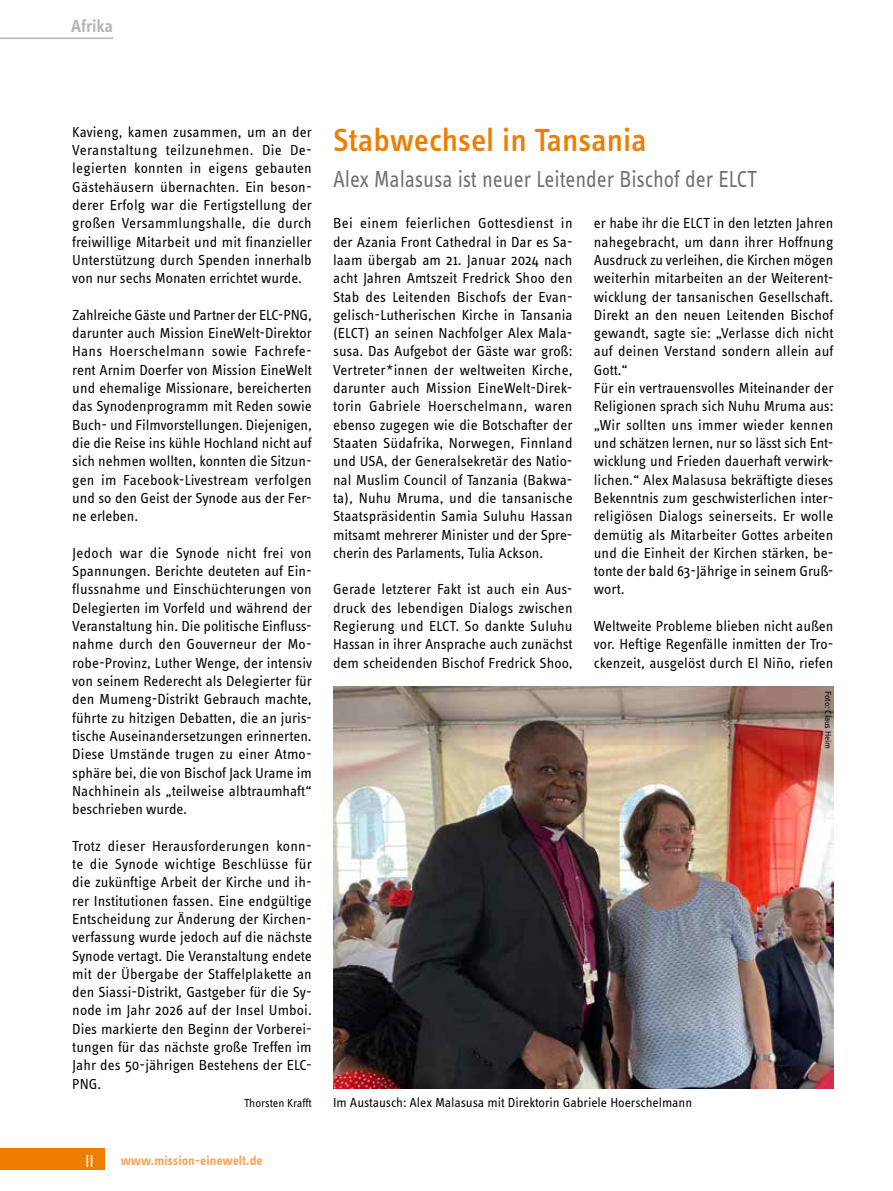
<style>
.page{position:relative;width:893px;height:1191px;background:#fff}
.page>*{position:absolute;margin:0;border:0;box-sizing:border-box;transform-origin:0 0}
.t1{font:500 33px "Info OT Text";color:#ef7d00}
.t2{font:23.85px "Info OT Text";color:#706f6f;scale:.9 1}
.t3{font:600 18px "Info OT Text";letter-spacing:-.015em;color:#b5b4b4}
.t4{font:18px "Info OT Text";color:#fff}
.t5{font:15px/18.3px "Info OT Text";color:#000;text-align:justify}
.t6{font:13.5px "Info OT Text";letter-spacing:-.005em;color:#000}
.t7{font:700 13.5px "Info OT Text";color:#f6a758}
.t8{font:12px "Info OT Text";letter-spacing:-.005em;color:#000}
.t9{font:9px "Info OT Text";letter-spacing:-.005em;color:#000}
</style>
<div class="page">
<hr style="left:0;top:38px;width:113px;height:1px;background:#b5b4b4">
<div style="left:0;top:1148px;width:104px;height:21px;background:#ef7d00"></div>
<img style="left:333px;top:687px;width:500px;height:401px">
<p class="t3" style="left:71px;top:15px;width:43px">Afrika</p>
<p class="t5" style="left:72px;top:122px;width:241px">Kavieng, kamen zusammen, um an der Veranstaltung teilzunehmen. Die De&shy;legierten konnten in eigens gebauten Gästehäusern übernachten. Ein beson&shy;derer Erfolg war die Fertigstellung der großen Versammlungshalle, die durch freiwillige Mitarbeit und mit finanzieller Unterstützung durch Spenden innerhalb von nur sechs Monaten errichtet wurde.</p>
<p class="t5" style="left:72px;top:305px;width:241px">Zahlreiche Gäste und Partner der ELC-PNG, darunter auch Mission EineWelt-Direktor Hans Hoerschelmann sowie Fachrefe&shy;rent Arnim Doerfer von Mission EineWelt und ehemalige Missionare, bereicherten das Synodenprogramm mit Reden sowie Buch- und Filmvorstellungen. Diejenigen, die die Reise ins kühle Hochland nicht auf sich nehmen wollten, konnten die Sitzun&shy;gen im Facebook-Livestream verfolgen und so den Geist der Synode aus der Fer&shy;ne erleben.</p>
<p class="t5" style="left:72px;top:543px;width:241px">Jedoch war die Synode nicht frei von Spannungen. Berichte deuteten auf Ein&shy;flussnahme und Einschüchterungen von Delegierten im Vorfeld und während der Veranstaltung hin. Die politische Einfluss&shy;nahme durch den Gouverneur der Mo&shy;robe-Provinz, Luther Wenge, der intensiv von seinem Rederecht als Delegierter für den Mumeng-Distrikt Gebrauch machte, führte zu hitzigen Debatten, die an juris&shy;tische Auseinandersetzungen erinnerten.<br>Diese Umstände trugen zu einer Atmo&shy;sphäre bei, die von Bischof Jack Urame im Nachhinein als „teilweise albtraumhaft“ beschrieben wurde.</p>
<p class="t5" style="left:72px;top:836px;width:241px">Trotz dieser Herausforderungen konn&shy;te die Synode wichtige Beschlüsse für die zukünftige Arbeit der Kirche und ih&shy;rer Institutionen fassen. Eine endgültige Entscheidung zur Änderung der Kirchen&shy;verfassung wurde jedoch auf die nächste Synode vertagt. Die Veranstaltung endete mit der Übergabe der Staffelplakette an den Siassi-Distrikt, Gastgeber für die Sy&shy;node im Jahr 2026 auf der Insel Umboi.<br>Dies markierte den Beginn der Vorberei&shy;tungen für das nächste große Treffen im Jahr des 50-jährigen Bestehens der ELC-PNG.</p>
<p class="t8" style="left:244px;top:1095px;width:69px">Thorsten Krafft</p>
<p class="t4" style="left:72px;top:1149px;width:23px">II II</p>
<p class="t7" style="left:121px;top:1152px;width:144px">www.mission-einewelt.de</p>
<h1 class="t1" style="left:333px;top:119px;width:315px">Stabwechsel in Tansania</h1>
<h2 class="t2" style="left:333px;top:164px;width:472px">Alex Malasusa ist neuer Leitender Bischof der ELCT</h2>
<p class="t5" style="left:333px;top:214px;width:241px">Bei einem feierlichen Gottesdienst in der Azania Front Cathedral in Dar es Sa&shy;laam übergab am 21. Januar 2024 nach acht Jahren Amtszeit Fredrick Shoo den Stab des Leitenden Bischofs der Evan&shy;gelisch-Lutherischen Kirche in Tansania (ELCT) an seinen Nachfolger Alex Mala&shy;susa. Das Aufgebot der Gäste war groß:<br>Vertreter*innen der weltweiten Kirche, darunter auch Mission EineWelt-Direk&shy;torin Gabriele Hoerschelmann, waren ebenso zugegen wie die Botschafter der Staaten Südafrika, Norwegen, Finnland und USA, der Generalsekretär des Natio&shy;nal Muslim Council of Tanzania (Bakwa&shy;ta), Nuhu Mruma, und die tansanische Staatspräsidentin Samia Suluhu Hassan mitsamt mehrerer Minister und der Spre&shy;cherin des Parlaments, Tulia Ackson.</p>
<p class="t5" style="left:333px;top:580px;width:241px">Gerade letzterer Fakt ist auch ein Aus&shy;druck des lebendigen Dialogs zwischen Regierung und ELCT. So dankte Suluhu Hassan in ihrer Ansprache auch zunächst dem scheidenden Bischof Fredrick Shoo,</p>
<p class="t5" style="left:594px;top:214px;width:241px;text-align:left">er habe ihr die ELCT in den letzten Jahren nahegebracht, um dann ihrer Hoffnung Ausdruck zu verleihen, die Kirchen mögen weiterhin mitarbeiten an der Weiterent&shy;wicklung der tansanischen Gesellschaft.<br>Direkt an den neuen Leitenden Bischof gewandt, sagte sie: „Verlasse dich nicht auf deinen Verstand sondern allein auf Gott.“<br>Für ein vertrauensvolles Miteinander der Religionen sprach sich Nuhu Mruma aus: „Wir sollten uns immer wieder kennen und schätzen lernen, nur so lässt sich Ent&shy;wicklung und Frieden dauerhaft verwirk&shy;lichen.“ Alex Malasusa bekräftigte dieses Bekenntnis zum geschwisterlichen inter&shy;religiösen Dialogs seinerseits. Er wolle demütig als Mitarbeiter Gottes arbeiten und die Einheit der Kirchen stärken, be&shy;tonte der bald 63-Jährige in seinem Gruß&shy;wort.</p>
<p class="t5" style="left:594px;top:616px;width:241px">Weltweite Probleme blieben nicht außen vor. Heftige Regenfälle inmitten der Tro&shy;ckenzeit, ausgelöst durch El Niño, riefen</p>
<p class="t9" style="left:834px;top:691px;width:60px;rotate:90deg">Foto: Claus Heim</p>
<p class="t6" style="left:333px;top:1094px;width:361px">Im Austausch: Alex Malasusa mit Direktorin Gabriele Hoerschelmann</p>
</div>
